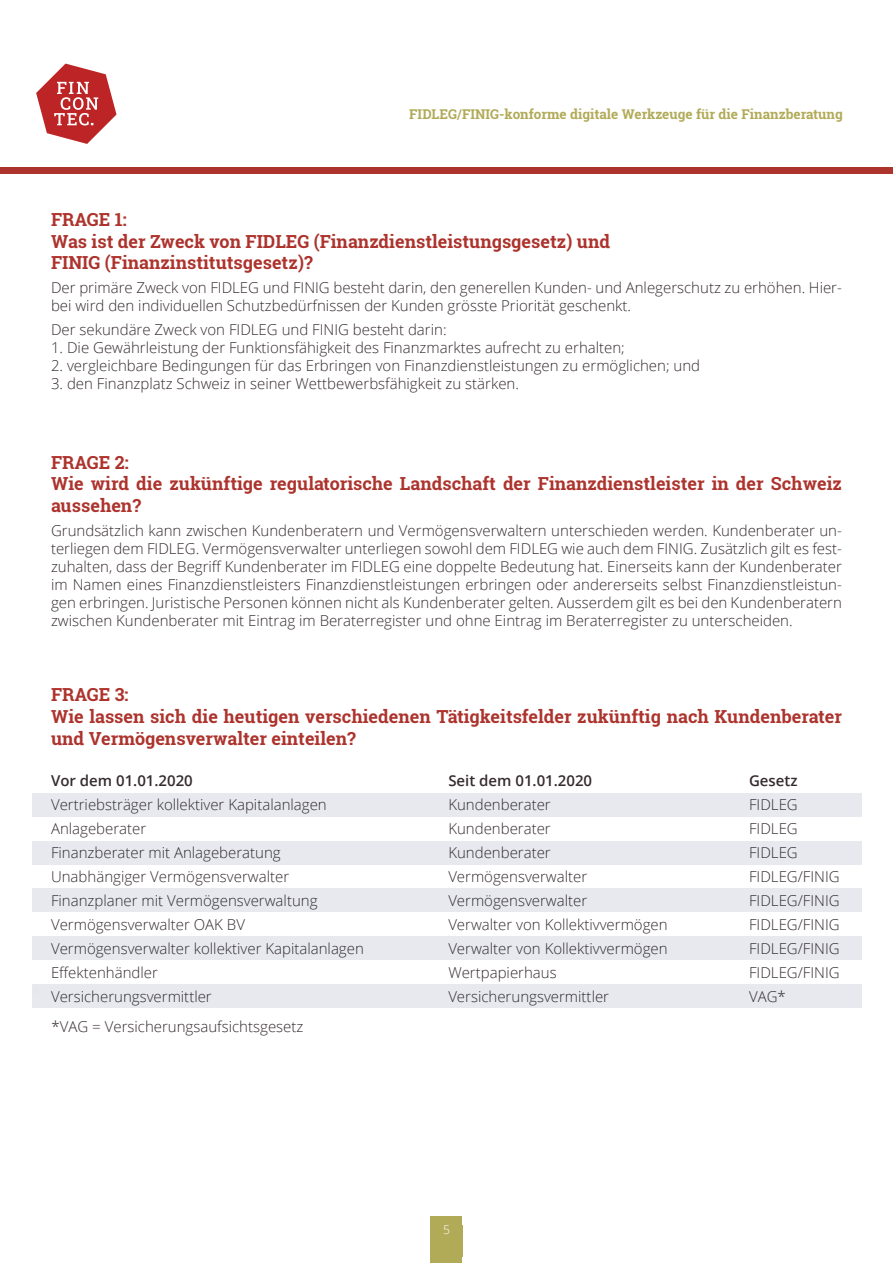
<style>
.page{position:relative;width:893px;height:1263px;background:#fff}
.page>*{position:absolute;margin:0;border:0;box-sizing:border-box;transform-origin:0 0}
.t1{font:700 18px/21.6px "Roboto Slab";color:#ad332d}
.t2{font:300 15px/24px "Open Sans";color:#352b2f}
.t3{font:600 15px "Open Sans";color:#352b2f}
.t4{font:700 13.5px "Roboto Slab";color:#b1aa57}
.t5{font:300 12px "Open Sans";color:#fff}
</style>
<div class="page">
<div style="left:431px;top:1217px;width:31px;height:46px;background:#b1aa57"></div>
<div style="left:430px;top:1225px;width:33px;height:31px;background:#b1aa57"></div>
<div style="left:32px;top:793px;width:829px;height:23px;background:#e7e9ef"></div>
<div style="left:32px;top:841px;width:829px;height:23px;background:#e7e9ef"></div>
<div style="left:32px;top:888px;width:829px;height:24px;background:#e7e9ef"></div>
<div style="left:32px;top:937px;width:829px;height:23px;background:#e7e9ef"></div>
<div style="left:32px;top:984px;width:829px;height:24px;background:#e7e9ef"></div>
<svg style="left:36px;top:64px;width:81px;height:80px"></svg>
<div style="left:0;top:167px;width:893px;height:7px;background:#ad332d"></div>
<p class="t4" style="left:409px;top:105px;width:435px">FIDLEG/FINIG-konforme digitale Werkzeuge für die Finanzberatung</p>
<p class="t1" style="left:51px;top:209px;width:560px">FRAGE 1:<br>Was ist der Zweck von FIDLEG (Finanzdienstleistungsgesetz) und<br>FINIG (Finanzinstitutsgesetz)?</p>
<p class="t2" style="left:51px;top:279px;width:792px;line-height:18px">Der primäre Zweck von FIDLEG und FINIG besteht darin, den generellen Kunden- und Anlegerschutz zu erhöhen. Hier&shy;bei wird den individuellen Schutzbedürfnissen der Kunden grösste Priorität geschenkt.</p>
<p class="t2" style="left:51px;top:318px;width:397px">Der sekundäre Zweck von FIDLEG und FINIG besteht darin:</p>
<p class="t2" style="left:51px;top:336px;width:575px">1. Die Gewährleistung der Funktionsfähigkeit des Finanzmarktes aufrecht zu erhalten;</p>
<p class="t2" style="left:51px;top:354px;width:651px">2. vergleichbare Bedingungen für das Erbringen von Finanzdienstleistungen zu ermöglichen; und</p>
<p class="t2" style="left:51px;top:372px;width:469px">3. den Finanzplatz Schweiz in seiner Wettbewerbsfähigkeit zu stärken.</p>
<p class="t1" style="left:51px;top:451px;width:792px">FRAGE 2:<br>Wie wird die zukünftige regulatorische Landschaft der Finanzdienstleister in der Schweiz aussehen?</p>
<p class="t2" style="left:51px;top:521px;width:792px;line-height:18px;text-align:justify">Grundsätzlich kann zwischen Kundenberatern und Vermögensverwaltern unterschieden werden. Kundenberater un&shy;terliegen dem FIDLEG. Vermögensverwalter unterliegen sowohl dem FIDLEG wie auch dem FINIG. Zusätzlich gilt es fest&shy;zuhalten, dass der Begriff Kundenberater im FIDLEG eine doppelte Bedeutung hat. Einerseits kann der Kundenberater im Namen eines Finanzdienstleisters Finanzdienstleistungen erbringen oder andererseits selbst Finanzdienstleistun&shy;gen erbringen. Juristische Personen können nicht als Kundenberater gelten. Ausserdem gilt es bei den Kundenberatern zwischen Kundenberater mit Eintrag im Beraterregister und ohne Eintrag im Beraterregister zu unterscheiden.</p>
<p class="t1" style="left:51px;top:684px;width:792px">FRAGE 3:<br>Wie lassen sich die heutigen verschiedenen Tätigkeitsfelder zukünftig nach Kundenberater und Vermögensverwalter einteilen?</p>
<p class="t3" style="left:51px;top:770px;width:143px">Vor dem 01.01.2020</p>
<p class="t2" style="left:51px;top:792px;width:314px">Vertriebsträger kollektiver Kapitalanlagen<br>Anlageberater<br>Finanzberater mit Anlageberatung<br>Unabhängiger Vermögensverwalter<br>Finanzplaner mit Vermögensverwaltung<br>Vermögensverwalter OAK BV<br>Vermögensverwalter kollektiver Kapitalanlagen<br>Effektenhändler<br>Versicherungsvermittler</p>
<p class="t2" style="left:52px;top:1014px;width:253px">*VAG = Versicherungsaufsichtsgesetz</p>
<p class="t3" style="left:448px;top:770px;width:145px">Seit dem 01.01.2020</p>
<p class="t2" style="left:448px;top:792px;width:221px">Kundenberater<br>Kundenberater<br>Kundenberater<br>Vermögensverwalter<br>Vermögensverwalter<br>Verwalter von Kollektivvermögen<br>Verwalter von Kollektivvermögen<br>Wertpapierhaus<br>Versicherungsvermittler</p>
<p class="t5" style="left:443px;top:1221px;width:8px">5</p>
<p class="t3" style="left:749px;top:770px;width:50px">Gesetz</p>
<p class="t2" style="left:749px;top:792px;width:92px">FIDLEG<br>FIDLEG<br>FIDLEG<br>FIDLEG/FINIG<br>FIDLEG/FINIG<br>FIDLEG/FINIG<br>FIDLEG/FINIG<br>FIDLEG/FINIG<br>VAG*</p>
</div>
